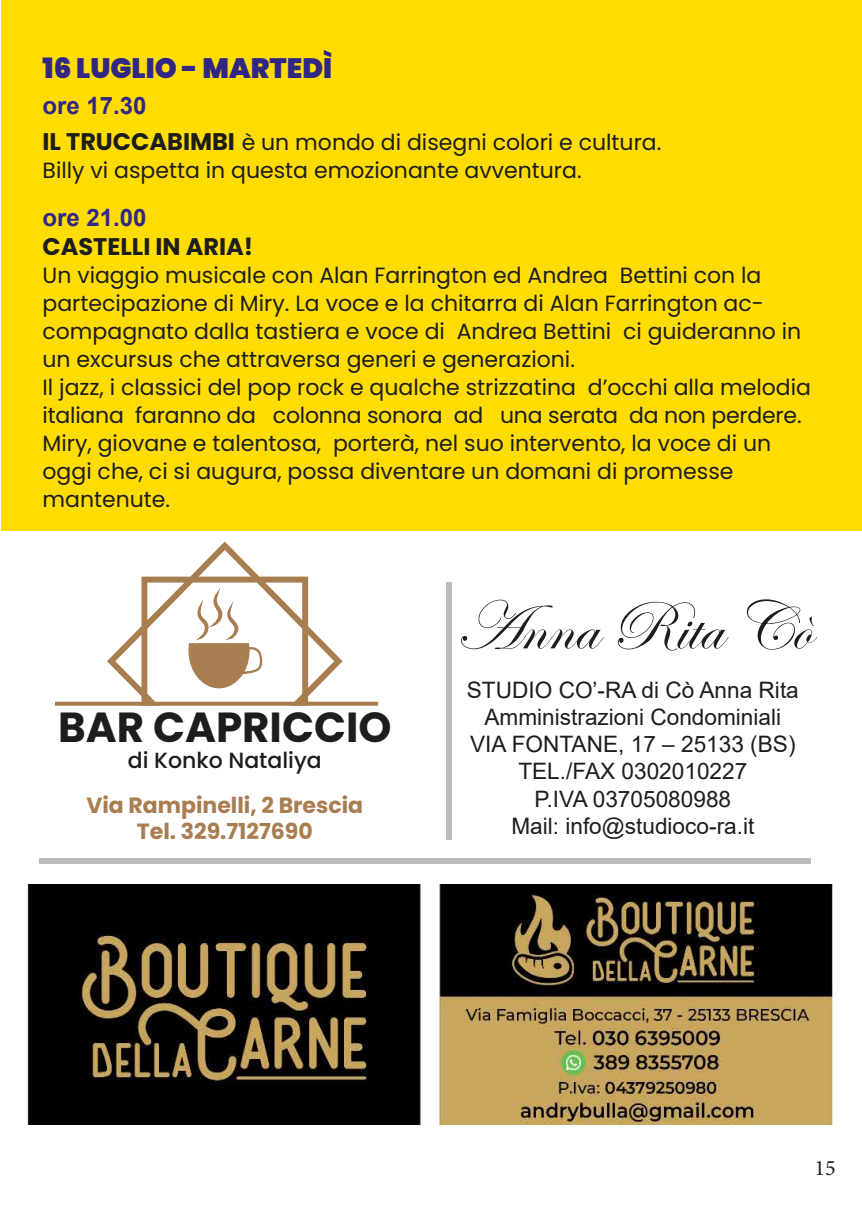
<style>
.page{position:relative;width:862px;height:1214px;background:#fff}
.page>*{position:absolute;margin:0;border:0;box-sizing:border-box;transform-origin:0 0}
.t1{font:70px "Edwardian Script ITC";color:#1d1d1b}
.t2{font:700 42px "Poppins";color:#1d1d1b}
.t3{font:900 28px "Poppins";color:#312783}
.t4{font:700 24px "Arial";color:#312783}
.t5{font:700 24px "Poppins";color:#1d1d1b}
.t6{font:22.6px "Arial";color:#1d1d1b}
.t7{font:22px/28px "Poppins";color:#1d1d1b}
.t8{font:700 22px "Poppins";color:#a87d4f}
.t9{font:500 22px "Poppins";color:#1d1d1b}
.t10{font:22px "Minion Pro";color:#1d1d1b}
.s1{font-weight:700;font-size:24px}
</style>
<div class="page">
<div style="left:1px;top:0;width:861px;height:530px;background:#ffdd04"></div>
<div style="left:40px;top:857px;width:771px;height:6px;background:#bdbdbc"></div>
<div style="left:446px;top:582px;width:6px;height:257px;background:#bdbdbc"></div>
<img style="left:27px;top:884px;width:806px;height:240px">
<svg style="left:55px;top:701px;width:323px;height:4px"></svg>
<svg style="left:107px;top:541px;width:236px;height:164px"></svg>
<p class="t3" style="left:43px;top:52px;width:291px">16 LUGLIO - MARTEDÌ</p>
<p class="t4" style="left:43px;top:88px;width:106px">ore 17.30</p>
<p class="t7" style="left:43px;top:128px;width:620px"><span class="s1">IL TRUCCABIMBI</span> è un mondo di disegni colori e cultura.</p>
<p class="t7" style="left:43px;top:156px;width:540px">Billy vi aspetta in questa emozionante avventura.</p>
<p class="t4" style="left:43px;top:200px;width:106px">ore 21.00</p>
<p class="t5" style="left:43px;top:232px;width:212px">CASTELLI IN ARIA!</p>
<p class="t7" style="left:43px;top:261px;width:760px">Un viaggio musicale con Alan Farrington ed Andrea Bettini con la partecipazione di Miry. La voce e la chitarra di Alan Farrington ac&shy;compagnato dalla tastiera e voce di Andrea Bettini ci guideranno in un excursus che attraversa generi e generazioni.</p>
<p class="t7" style="left:43px;top:373px;width:770px">Il jazz, i classici del pop rock e qualche strizzatina d’occhi alla melodia italiana faranno da colonna sonora ad una serata da non perdere.</p>
<p class="t7" style="left:43px;top:429px;width:730px">Miry, giovane e talentosa, porterà, nel suo intervento, la voce di un oggi che, ci si augura, possa diventare un domani di promesse</p>
<p class="t7" style="left:43px;top:485px;width:129px">mantenute.</p>
<p class="t2" style="left:58px;top:703px;width:335px">BAR CAPRICCIO</p>
<p class="t9" style="left:128px;top:748px;width:195px">di Konko Nataliya</p>
<p class="t8" style="left:86px;top:792px;width:278px">Via Rampinelli, 2 Brescia</p>
<p class="t8" style="left:137px;top:818px;width:177px">Tel. 329.7127690</p>
<p class="t1" style="left:455px;top:588px;width:357px">Anna Rita Cò</p>
<p class="t6" style="left:467px;top:674px;width:333px">STUDIO CO’-RA di Cò Anna Rita</p>
<p class="t6" style="left:484px;top:701px;width:298px">Amministrazioni Condominiali</p>
<p class="t6" style="left:470px;top:728px;width:327px">VIA FONTANE, 17 – 25133 (BS)</p>
<p class="t6" style="left:518px;top:755px;width:230px">TEL./FAX 0302010227</p>
<p class="t6" style="left:534px;top:783px;width:198px">P.IVA 03705080988</p>
<p class="t6" style="left:511px;top:810px;width:244px">Mail: info@studioco-ra.it</p>
<p class="t10" style="left:814px;top:1152px;width:23px">15</p>
</div>
